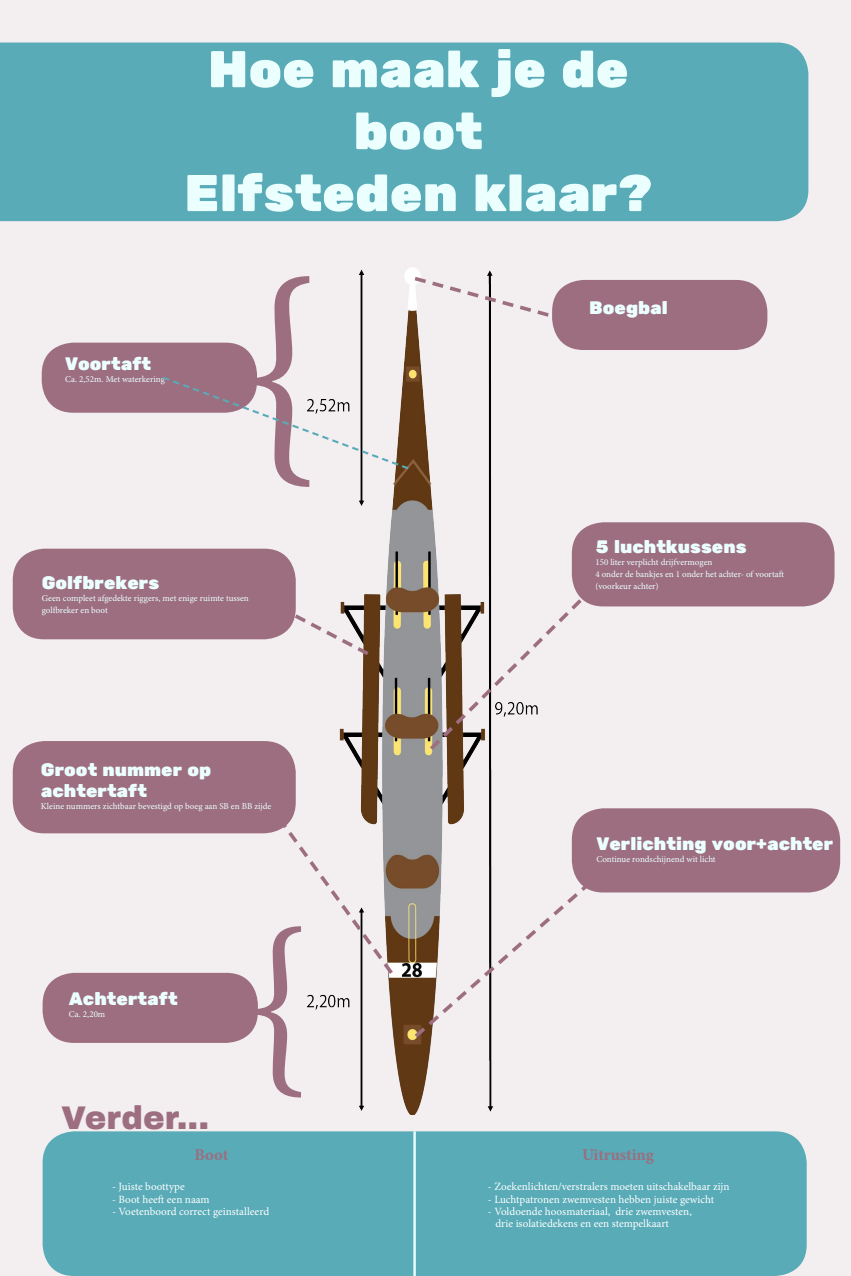
<style>
.page{position:relative;width:851px;height:1276px;background:#fff}
.page>*{position:absolute;margin:0;border:0;box-sizing:border-box;transform-origin:0 0}
.t1{font:240px "Minion Pro";color:#9c6e80}
.t2{font:195px "Minion Pro";color:#9c6e80}
.t3{font:51.6px/61.9px "Rubik One";color:#ecffff;text-align:center}
.t4{font:900 32.4px "Archivo";color:#9c6e80}
.t5{font:18px/21.6px "Rubik One";color:#ecffff}
.t6{font:700 16.5px "Minion Pro";letter-spacing:-.005em;color:#9c6e80}
.t7{font:11.1px/12px "Minion Pro";color:#fff}
.t8{font:9px/12px "Minion Pro";color:#ecffff}
</style>
<div class="page">
<div style="left:0;top:0;width:850px;height:1276px;background:#f3eef0"></div>
<div style="left:13px;top:741px;width:283px;height:92px;background:#9c6e80;border-radius:31px"></div>
<div style="left:13px;top:549px;width:283px;height:90px;background:#9c6e80;border-radius:31px"></div>
<div style="left:571px;top:522px;width:263px;height:84px;background:#9c6e80;border-radius:31px"></div>
<div style="left:42px;top:343px;width:215px;height:70px;background:#9c6e80;border-radius:31px"></div>
<div style="left:0;top:43px;width:808px;height:178px;background:#58abb7"></div>
<img style="left:307px;top:268px;width:186px;height:846px">
<div style="left:43px;top:1131px;width:763px;height:145px;background:#58abb7;border-radius:31px"></div>
<hr style="left:413px;top:1131px;width:3px;height:145px;background:#ecffff">
<svg style="left:410px;top:274px;width:139px;height:45px"></svg>
<div style="left:43px;top:973px;width:215px;height:70px;background:#9c6e80;border-radius:31px"></div>
<div style="left:571px;top:808px;width:269px;height:84px;background:#9c6e80;border-radius:31px"></div>
<svg style="left:275px;top:603px;width:97px;height:55px"></svg>
<div style="left:552px;top:280px;width:215px;height:70px;background:#9c6e80;border-radius:31px"></div>
<svg style="left:160px;top:375px;width:250px;height:96px"></svg>
<svg style="left:410px;top:877px;width:185px;height:164px"></svg>
<svg style="left:274px;top:813px;width:122px;height:165px"></svg>
<svg style="left:426px;top:531px;width:399px;height:222px"></svg>
<h3 class="t3" style="left:184px;top:40px;width:470px">Hoe maak je de boot<br>Elfsteden klaar?</h3>
<h3 class="t5" style="left:65px;top:353px;width:87px">Voortaft</h3>
<p class="t8" style="left:65px;top:373px;width:101px">Ca. 2,52m. Met waterkering</p>
<h1 class="t1" style="left:239px;top:209px;width:85px">{</h1>
<h3 class="t5" style="left:589px;top:297px;width:80px">Boegbal</h3>
<h3 class="t5" style="left:42px;top:572px;width:119px">Golfbrekers</h3>
<p class="t8" style="left:42px;top:592px;width:209px">Geen compleet afgedekte riggers, met enige ruimte tussen golfbreker en boot</p>
<h3 class="t5" style="left:41px;top:759px;width:172px">Groot nummer op achtertaft</h3>
<p class="t8" style="left:41px;top:800px;width:232px">Kleine nummers zichtbaar bevestigd op boeg aan SB en BB zijde</p>
<h3 class="t5" style="left:69px;top:988px;width:110px">Achtertaft</h3>
<p class="t8" style="left:69px;top:1008px;width:38px">Ca. 2,20m</p>
<h3 class="t4" style="left:61px;top:1098px;width:149px">Verder...</h3>
<h2 class="t2" style="left:244px;top:871px;width:69px">{</h2>
<h3 class="t5" style="left:595px;top:536px;width:153px">5 luchtkussens</h3>
<p class="t8" style="left:595px;top:556px;width:190px">150 liter verplicht drijfvermogen<br>4 onder de bankjes en 1 onder het achter- of voortaft (voorkeur achter)</p>
<h3 class="t5" style="left:596px;top:833px;width:238px">Verlichting voor+achter</h3>
<p class="t8" style="left:596px;top:853px;width:121px">Continue rondschijnend wit licht</p>
<h3 class="t6" style="left:195px;top:1143px;width:35px">Boot</h3>
<h3 class="t6" style="left:582px;top:1143px;width:73px">Uitrusting</h3>
<p class="t7" style="left:112px;top:1181px;width:74px">- Juiste boottype</p>
<p class="t7" style="left:112px;top:1193px;width:99px">- Boot heeft een naam</p>
<p class="t7" style="left:112px;top:1205px;width:159px">- Voetenboord correct geinstalleerd</p>
<p class="t7" style="left:488px;top:1181px;width:243px">- Zoekenlichten/verstralers moeten uitschakelbaar zijn</p>
<p class="t7" style="left:488px;top:1193px;width:228px">- Luchtpatronen zwemvesten hebben juiste gewicht</p>
<p class="t7" style="left:495px;top:1205px;width:198px;text-indent:-8px">- Voldoende hoosmateriaal, drie zwemvesten, drie isolatiedekens en een stempelkaart</p>
</div>
